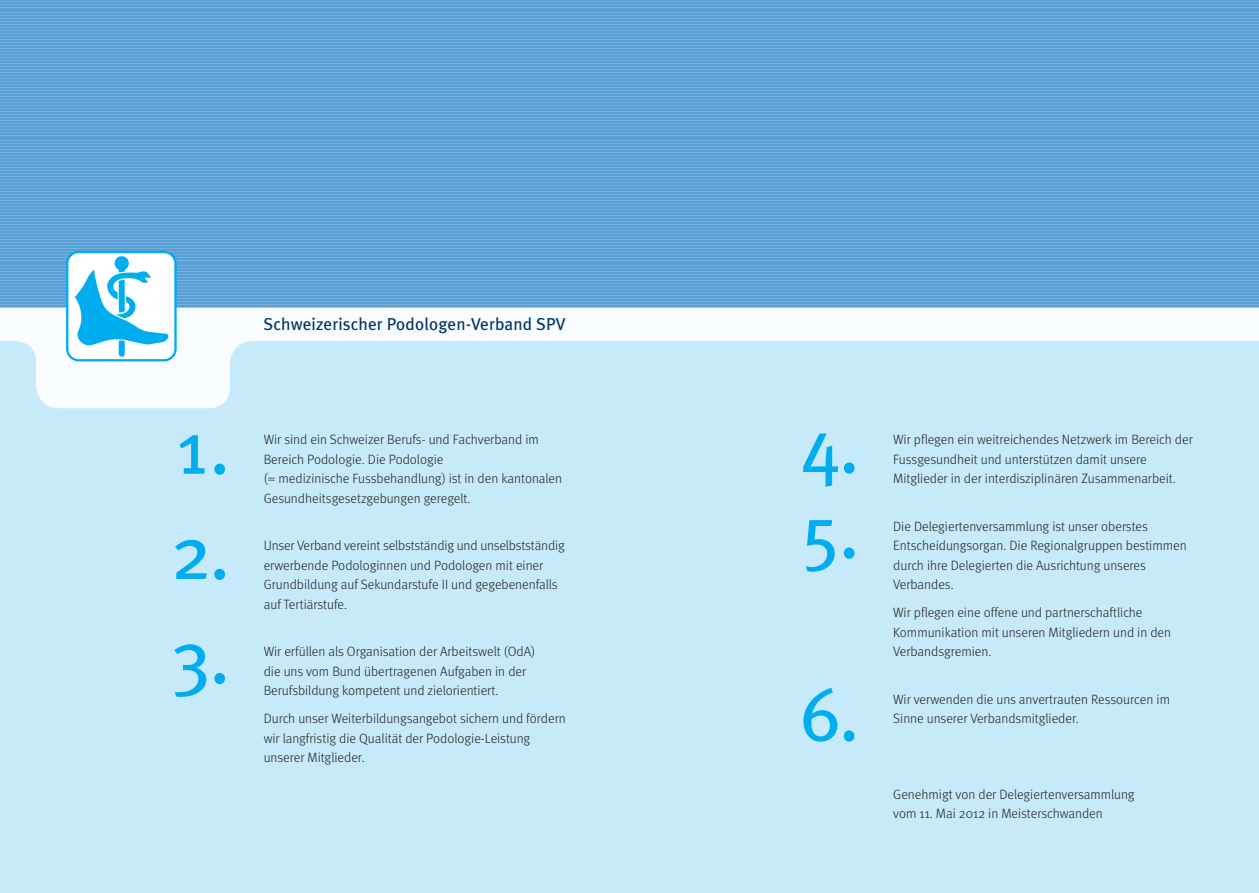
<style>
.page{position:relative;width:1259px;height:893px;background:#fff}
.page>*{position:absolute;margin:0;border:0;box-sizing:border-box;transform-origin:0 0}
.t1{font:75px/104.7px "Meta Plus";color:#00aeef;text-align:justify}
.t2{font:17.25px "Meta Plus";letter-spacing:.005em;color:#003667}
.t3{font:300 13.5px/19.5px "Meta";color:#231f20}
</style>
<div class="page">
<div style="left:0;top:308px;width:1259px;height:585px;background:#c6eafa"></div>
<svg style="left:0;top:1px;width:1259px;height:307px;background:#69a8d8"></svg>
<svg style="left:0;top:308px;width:1259px;height:100px"></svg>
<hr style="left:0;top:0;width:1259px;height:1px;background:#56a0d5">
<hr style="left:0;top:2px;width:1259px;height:1px;background:#56a0d5">
<hr style="left:0;top:5px;width:1259px;height:1px;background:#56a0d5">
<hr style="left:0;top:8px;width:1259px;height:1px;background:#56a0d5">
<hr style="left:0;top:11px;width:1259px;height:1px;background:#56a0d5">
<hr style="left:0;top:14px;width:1259px;height:1px;background:#56a0d5">
<hr style="left:0;top:17px;width:1259px;height:1px;background:#56a0d5">
<hr style="left:0;top:20px;width:1259px;height:1px;background:#56a0d5">
<hr style="left:0;top:23px;width:1259px;height:1px;background:#56a0d5">
<hr style="left:0;top:26px;width:1259px;height:1px;background:#56a0d5">
<hr style="left:0;top:29px;width:1259px;height:1px;background:#56a0d5">
<hr style="left:0;top:32px;width:1259px;height:1px;background:#56a0d5">
<hr style="left:0;top:35px;width:1259px;height:1px;background:#56a0d5">
<hr style="left:0;top:38px;width:1259px;height:1px;background:#56a0d5">
<hr style="left:0;top:41px;width:1259px;height:1px;background:#56a0d5">
<hr style="left:0;top:44px;width:1259px;height:1px;background:#56a0d5">
<hr style="left:0;top:47px;width:1259px;height:1px;background:#56a0d5">
<hr style="left:0;top:50px;width:1259px;height:1px;background:#56a0d5">
<hr style="left:0;top:53px;width:1259px;height:1px;background:#56a0d5">
<hr style="left:0;top:55px;width:1259px;height:2px;background:#56a0d5">
<hr style="left:0;top:58px;width:1259px;height:2px;background:#56a0d5">
<hr style="left:0;top:61px;width:1259px;height:2px;background:#56a0d5">
<hr style="left:0;top:64px;width:1259px;height:2px;background:#56a0d5">
<hr style="left:0;top:67px;width:1259px;height:2px;background:#56a0d5">
<hr style="left:0;top:70px;width:1259px;height:2px;background:#56a0d5">
<hr style="left:0;top:73px;width:1259px;height:2px;background:#56a0d5">
<hr style="left:0;top:76px;width:1259px;height:2px;background:#56a0d5">
<hr style="left:0;top:79px;width:1259px;height:2px;background:#56a0d5">
<hr style="left:0;top:82px;width:1259px;height:2px;background:#56a0d5">
<hr style="left:0;top:85px;width:1259px;height:2px;background:#56a0d5">
<hr style="left:0;top:88px;width:1259px;height:2px;background:#56a0d5">
<hr style="left:0;top:91px;width:1259px;height:1px;background:#56a0d5">
<hr style="left:0;top:94px;width:1259px;height:1px;background:#56a0d5">
<hr style="left:0;top:97px;width:1259px;height:1px;background:#56a0d5">
<hr style="left:0;top:100px;width:1259px;height:1px;background:#56a0d5">
<hr style="left:0;top:103px;width:1259px;height:1px;background:#56a0d5">
<hr style="left:0;top:106px;width:1259px;height:1px;background:#56a0d5">
<hr style="left:0;top:109px;width:1259px;height:1px;background:#56a0d5">
<hr style="left:0;top:112px;width:1259px;height:1px;background:#56a0d5">
<hr style="left:0;top:115px;width:1259px;height:1px;background:#56a0d5">
<hr style="left:0;top:118px;width:1259px;height:1px;background:#56a0d5">
<hr style="left:0;top:121px;width:1259px;height:1px;background:#56a0d5">
<hr style="left:0;top:124px;width:1259px;height:1px;background:#56a0d5">
<hr style="left:0;top:127px;width:1259px;height:1px;background:#56a0d5">
<hr style="left:0;top:130px;width:1259px;height:1px;background:#56a0d5">
<hr style="left:0;top:133px;width:1259px;height:1px;background:#56a0d5">
<hr style="left:0;top:136px;width:1259px;height:1px;background:#56a0d5">
<hr style="left:0;top:139px;width:1259px;height:1px;background:#56a0d5">
<hr style="left:0;top:142px;width:1259px;height:1px;background:#56a0d5">
<hr style="left:0;top:145px;width:1259px;height:1px;background:#56a0d5">
<hr style="left:0;top:148px;width:1259px;height:1px;background:#56a0d5">
<hr style="left:0;top:151px;width:1259px;height:1px;background:#56a0d5">
<hr style="left:0;top:154px;width:1259px;height:1px;background:#56a0d5">
<hr style="left:0;top:157px;width:1259px;height:1px;background:#56a0d5">
<hr style="left:0;top:160px;width:1259px;height:1px;background:#56a0d5">
<hr style="left:0;top:163px;width:1259px;height:1px;background:#56a0d5">
<hr style="left:0;top:166px;width:1259px;height:1px;background:#56a0d5">
<hr style="left:0;top:169px;width:1259px;height:1px;background:#56a0d5">
<hr style="left:0;top:172px;width:1259px;height:1px;background:#56a0d5">
<hr style="left:0;top:175px;width:1259px;height:1px;background:#56a0d5">
<hr style="left:0;top:178px;width:1259px;height:1px;background:#56a0d5">
<hr style="left:0;top:180px;width:1259px;height:2px;background:#56a0d5">
<hr style="left:0;top:183px;width:1259px;height:2px;background:#56a0d5">
<hr style="left:0;top:186px;width:1259px;height:2px;background:#56a0d5">
<hr style="left:0;top:189px;width:1259px;height:2px;background:#56a0d5">
<hr style="left:0;top:192px;width:1259px;height:2px;background:#56a0d5">
<hr style="left:0;top:195px;width:1259px;height:2px;background:#56a0d5">
<hr style="left:0;top:198px;width:1259px;height:2px;background:#56a0d5">
<hr style="left:0;top:201px;width:1259px;height:2px;background:#56a0d5">
<hr style="left:0;top:204px;width:1259px;height:2px;background:#56a0d5">
<hr style="left:0;top:207px;width:1259px;height:2px;background:#56a0d5">
<hr style="left:0;top:210px;width:1259px;height:2px;background:#56a0d5">
<hr style="left:0;top:213px;width:1259px;height:2px;background:#56a0d5">
<hr style="left:0;top:216px;width:1259px;height:1px;background:#56a0d5">
<hr style="left:0;top:219px;width:1259px;height:1px;background:#56a0d5">
<hr style="left:0;top:222px;width:1259px;height:1px;background:#56a0d5">
<hr style="left:0;top:225px;width:1259px;height:1px;background:#56a0d5">
<hr style="left:0;top:228px;width:1259px;height:1px;background:#56a0d5">
<hr style="left:0;top:231px;width:1259px;height:1px;background:#56a0d5">
<hr style="left:0;top:234px;width:1259px;height:1px;background:#56a0d5">
<hr style="left:0;top:237px;width:1259px;height:1px;background:#56a0d5">
<hr style="left:0;top:240px;width:1259px;height:1px;background:#56a0d5">
<hr style="left:0;top:243px;width:1259px;height:1px;background:#56a0d5">
<hr style="left:0;top:246px;width:1259px;height:1px;background:#56a0d5">
<hr style="left:0;top:249px;width:1259px;height:1px;background:#56a0d5">
<hr style="left:0;top:252px;width:1259px;height:1px;background:#56a0d5">
<hr style="left:0;top:255px;width:1259px;height:1px;background:#56a0d5">
<hr style="left:0;top:258px;width:1259px;height:1px;background:#56a0d5">
<hr style="left:0;top:261px;width:1259px;height:1px;background:#56a0d5">
<hr style="left:0;top:264px;width:1259px;height:1px;background:#56a0d5">
<hr style="left:0;top:267px;width:1259px;height:1px;background:#56a0d5">
<hr style="left:0;top:270px;width:1259px;height:1px;background:#56a0d5">
<hr style="left:0;top:273px;width:1259px;height:1px;background:#56a0d5">
<hr style="left:0;top:276px;width:1259px;height:1px;background:#56a0d5">
<hr style="left:0;top:279px;width:1259px;height:1px;background:#56a0d5">
<hr style="left:0;top:282px;width:1259px;height:1px;background:#56a0d5">
<hr style="left:0;top:285px;width:1259px;height:1px;background:#56a0d5">
<hr style="left:0;top:288px;width:1259px;height:1px;background:#56a0d5">
<hr style="left:0;top:291px;width:1259px;height:1px;background:#56a0d5">
<hr style="left:0;top:294px;width:1259px;height:1px;background:#56a0d5">
<hr style="left:0;top:297px;width:1259px;height:1px;background:#56a0d5">
<hr style="left:0;top:300px;width:1259px;height:1px;background:#56a0d5">
<hr style="left:0;top:303px;width:1259px;height:1px;background:#56a0d5">
<hr style="left:0;top:306px;width:1259px;height:1px;background:#56a0d5">
<div style="left:67px;top:252px;width:108px;height:108px;background:#fff;border-radius:11px"></div>
<div style="left:66px;top:251px;width:111px;height:110px;border:2px solid #00aeef;border-radius:11px"></div>
<svg style="left:75px;top:256px;width:94px;height:101px"></svg>
<p class="t2" style="left:264px;top:314px;width:303px">Schweizerischer Podologen-Verband SPV</p>
<h1 class="t1" style="left:171px;top:395px;width:60px">1.<br>2.<br>3.</h1>
<p class="t3" style="left:264px;top:430px;width:300px">Wir sind ein Schweizer Berufs- und Fachverband im Bereich Podologie. Die Podologie<br>(= medizinische Fussbehandlung) ist in den kantonalen Gesundheits gesetzgebungen geregelt.</p>
<p class="t3" style="left:264px;top:536px;width:303px">Unser Verband vereint selbstständig und unselbst ständig erwerbende Podologinnen und Podologen mit einer Grund bildung auf Sekundarstufe II und gegebenenfalls auf Tertiärstufe.</p>
<p class="t3" style="left:264px;top:642px;width:273px">Wir erfüllen als Organisation der Arbeitswelt (OdA) die uns vom Bund übertragenen Aufgaben in der<br>Berufs bildung kompetent und zielorientiert.</p>
<p class="t3" style="left:264px;top:709px;width:303px">Durch unser Weiterbildungsangebot sichern und fördern wir langfristig die Qualität der Podologie-Leistung unserer Mitglieder.</p>
<h1 class="t1" style="left:800px;top:403px;width:60px;line-height:85.1px">4.<br>5.</h1>
<h1 class="t1" style="left:800px;top:661px;width:61px">6.</h1>
<p class="t3" style="left:893px;top:430px;width:301px">Wir pflegen ein weitreichendes Netzwerk im Bereich der<br>Fussgesundheit und unterstützen damit unsere<br>Mitglieder in der interdisziplinären Zusammenarbeit.</p>
<p class="t3" style="left:893px;top:516px;width:295px">Die Delegiertenversammlung ist unser oberstes Entscheidungsorgan. Die Regionalgruppen bestimmen durch ihre Delegierten die Ausrichtung unseres Verbandes.</p>
<p class="t3" style="left:893px;top:603px;width:279px">Wir pflegen eine offene und partnerschaftliche<br>Kommunikation mit unseren Mitgliedern und in den<br>Verbandsgremien.</p>
<p class="t3" style="left:893px;top:689px;width:278px">Wir verwenden die uns anvertrauten Ressourcen im<br>Sinne unserer Verbandsmitglieder.</p>
<p class="t3" style="left:893px;top:784px;width:243px">Genehmigt von der Delegiertenversammlung vom 11. Mai 2012 in Meisterschwanden</p>
</div>
